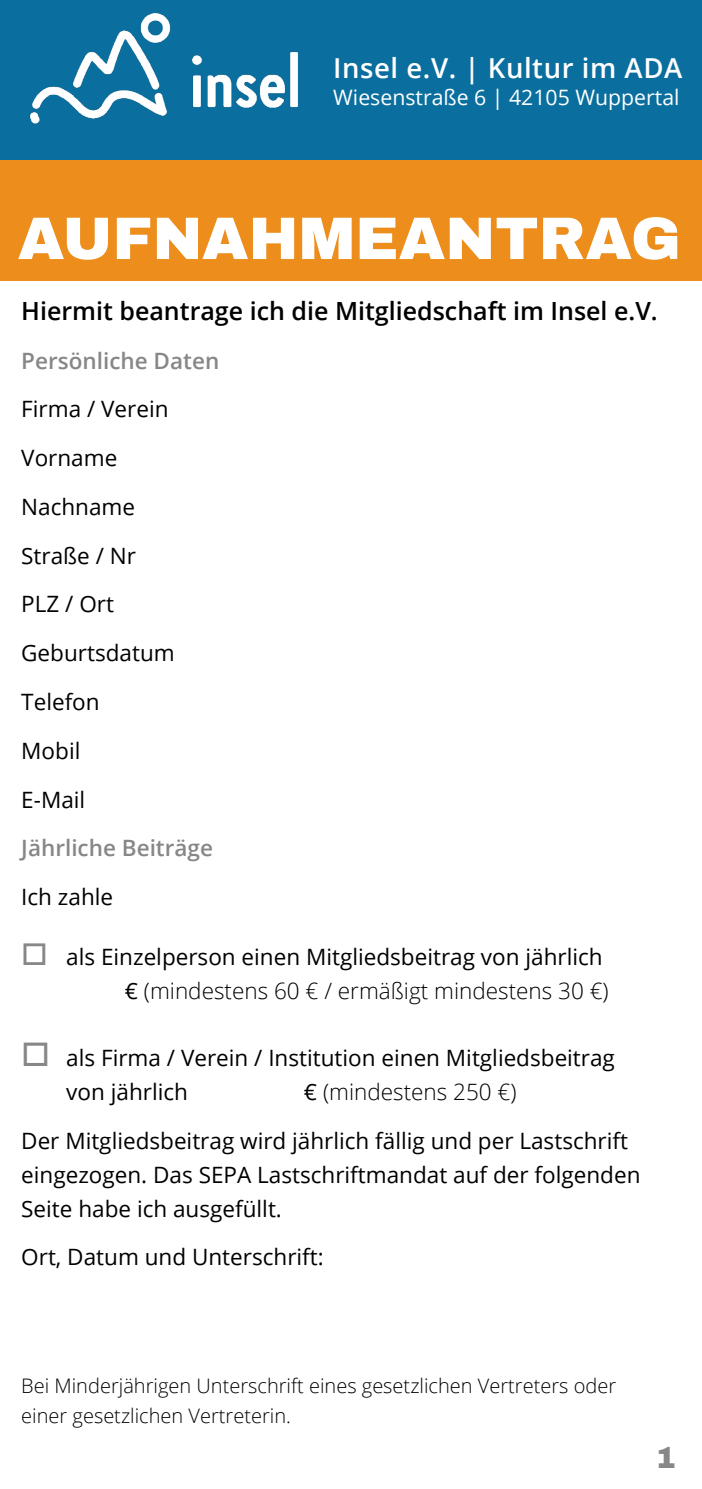
<style>
.page{position:relative;width:702px;height:1489px;background:#fff}
.page>*{position:absolute;margin:0;border:0;box-sizing:border-box;transform-origin:0 0}
.t1{font:900 60px "Archivo";color:#fff}
.t2{font:900 30px "Archivo";color:#878787}
.t3{font:600 27.5px "Open Sans";letter-spacing:.02em;color:#fff}
.t4{font:600 25px "Open Sans";color:#000}
.t5{font:22.5px/48.8px "Open Sans";color:#000}
.t6{font:600 22.5px "Open Sans";color:#878787}
.t7{font:21.25px "Open Sans";color:#fff}
.t8{font:300 20px/30px "Open Sans";color:#000}
.s1{color:#878787}
.s2{font-weight:300}
</style>
<div class="page">
<div style="left:0;top:0;width:702px;height:179px;background:#0a6f9e"></div>
<img style="left:29px;top:13px;width:269px;height:111px">
<div style="left:0;top:161px;width:702px;height:120px;background:#ed8d1c"></div>
<p class="t3" style="left:333px;top:49px;width:350px">Insel e.V. | Kultur im ADA</p>
<p class="t7" style="left:333px;top:83px;width:348px">Wiesenstraße 6 | 42105 Wuppertal</p>
<h1 class="t1" style="left:18px;top:201px;width:664px">AUFNAHMEANTRAG</h1>
<p class="t4" style="left:21px;top:293px;width:638px">Hiermit beantrage ich die Mitgliedschaft im Insel e.V.</p>
<p class="t6" style="left:21px;top:345px;width:199px">Persönliche Daten</p>
<p class="t5" style="left:21px;top:384px;width:155px">Firma / Verein<br>Vorname<br>Nachname<br>Straße / Nr<br>PLZ / Ort<br>Geburtsdatum<br>Telefon<br>Mobil<br>E-Mail</p>
<p class="t6" style="left:21px;top:832px;width:193px">Jährliche Beiträge</p>
<p class="t5" style="left:21px;top:872px;width:93px">Ich zahle</p>
<p class="t5" style="left:21px;top:939px;width:589px;line-height:33.8px;text-align:right"><span class="s1">□</span> als Einzelperson einen Mitgliedsbeitrag von jährlich € <span class="s2">(mindestens 60 € / ermäßigt mindestens 30 €)</span></p>
<p class="t5" style="left:66px;top:1040px;width:550px;line-height:33.8px;text-indent:-45px"><span class="s1">□</span> als Firma / Verein / Institution einen Mitgliedsbeitrag von jährlich</p>
<p class="t5" style="left:21px;top:1066px;width:608px;text-indent:283px">€ <span class="s2">(mindestens 250 €)<br></span>Der Mitgliedsbeitrag wird jährlich fällig und per Lastschrift</p>
<p class="t5" style="left:21px;top:1156px;width:620px;line-height:33.8px">eingezogen. Das SEPA Lastschriftmandat auf der folgenden<br>Seite habe ich ausgefüllt.</p>
<p class="t5" style="left:21px;top:1232px;width:304px">Ort, Datum und Unterschrift:</p>
<p class="t8" style="left:21px;top:1369px;width:596px">Bei Minderjährigen Unterschrift eines gesetzlichen Vertreters oder einer gesetzlichen Vertreterin.</p>
<h2 class="t2" style="left:656px;top:1438px;width:22px">1</h2>
</div>
